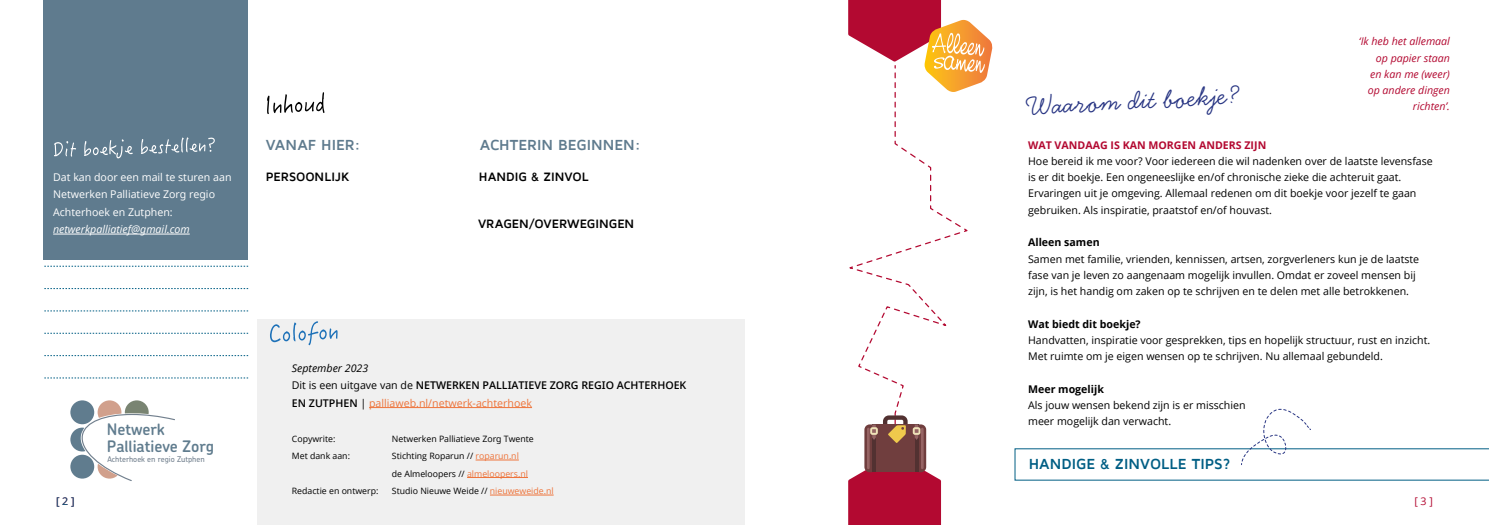
<style>
.page{position:relative;width:1489px;height:525px;background:#fff}
.page>*{position:absolute;margin:0;border:0;box-sizing:border-box;transform-origin:0 0}
.t1{font:28.88px "Handsome Pro";color:#283583}
.t2{font:600 15.88px/17px "Chevin Pro";letter-spacing:-.005em;color:#607c8e}
.t3{font:700 15px "Maven Pro";letter-spacing:-.005em;color:#5f7b8e}
.t4{font:700 15px "Maven Pro";color:#005e84}
.t5{font:700 12.5px "Maven Pro";letter-spacing:-.005em;color:#000}
.t6{font:10.62px/16.2px "Open Sans";color:#000}
.t7{font:600 10.62px/17.5px "Open Sans";color:#000}
.t8{font:10.62px/17.5px "Open Sans";color:#fff}
.t9{font:italic 10.62px/16.2px "Open Sans";color:#b30931;text-align:right}
.t10{font:700 10.62px "Open Sans";color:#000}
.t11{font:700 10.62px "Open Sans";color:#b30931}
.t12{font:italic 10.62px "Open Sans";color:#fff}
.t13{font:10.62px "Open Sans";color:#b30931}
.t14{font:10.62px "Open Sans";color:#005e84}
.t15{font:8.75px/17.5px "Open Sans";color:#000}
.t16{font:500 8px "Chevin Pro";letter-spacing:-.005em;color:#72808e}
.s1{font-weight:400;font-style:italic}
.s2{font-weight:400}
.s3{font-weight:400;color:#ee743b}
.s4{color:#ee743b}
</style>
<div class="page">
<svg style="left:1014px;top:408px;width:474px;height:72px"></svg>
<svg style="left:849px;top:140px;width:119px;height:249px"></svg>
<svg style="left:848px;top:392px;width:93px;height:132px"></svg>
<svg style="left:848px;top:0;width:145px;height:137px"></svg>
<svg style="left:267px;top:92px;width:57px;height:22px"></svg>
<svg style="left:70px;top:400px;width:105px;height:81px"></svg>
<div style="left:43px;top:0;width:205px;height:260px;background:#5f7b8e"></div>
<svg style="left:44px;top:288px;width:204px;height:1px"></svg>
<svg style="left:44px;top:266px;width:204px;height:1px"></svg>
<svg style="left:44px;top:310px;width:204px;height:1px"></svg>
<svg style="left:44px;top:333px;width:204px;height:1px"></svg>
<svg style="left:44px;top:355px;width:204px;height:1px"></svg>
<svg style="left:44px;top:377px;width:204px;height:1px"></svg>
<div style="left:257px;top:319px;width:487px;height:205px;background:#f0f0f0"></div>
<hr style="left:369px;top:407px;width:163px;height:1px;background:#ee743b">
<hr style="left:475px;top:459px;width:44px;height:1px;background:#ee743b">
<hr style="left:467px;top:477px;width:61px;height:1px;background:#ee743b">
<hr style="left:490px;top:494px;width:63px;height:1px;background:#ee743b">
<svg style="left:270px;top:321px;width:67px;height:24px"></svg>
<hr style="left:53px;top:234px;width:137px;height:1px;background:#fff">
<svg style="left:54px;top:137px;width:161px;height:21px"></svg>
<p class="t8" style="left:53px;top:168px;width:180px">Dat kan door een mail te sturen aan<br>Netwerken Palliatieve Zorg regio<br>Achterhoek en Zutphen:</p>
<p class="t12" style="left:53px;top:222px;width:138px">netwerkpalliatief@gmail.com</p>
<h3 class="t3" style="left:266px;top:136px;width:96px">VANAF HIER:</h3>
<h3 class="t3" style="left:480px;top:136px;width:162px">ACHTERIN BEGINNEN:</h3>
<p class="t5" style="left:266px;top:170px;width:85px">PERSOONLIJK</p>
<p class="t5" style="left:479px;top:170px;width:111px">HANDIG &amp; ZINVOL</p>
<p class="t5" style="left:478px;top:217px;width:158px">VRAGEN/OVERWEGINGEN</p>
<p class="t14" style="left:56px;top:493px;width:20px">[ 2 ]</p>
<h2 class="t2" style="left:107px;top:420px;width:109px">Netwerk<br>Palliatieve Zorg</h2>
<p class="t16" style="left:107px;top:454px;width:99px">Achterhoek en regio Zutphen</p>
<p class="t7" style="left:292px;top:358px;width:396px"><span class="s1">September 2023<br></span><span class="s2">Dit is een uitgave van de</span> NETWERKEN PALLIATIEVE ZORG REGIO ACHTERHOEK<br>EN ZUTPHEN <span class="s2">|</span> <span class="s3">palliaweb.nl/netwerk-achterhoek</span></p>
<p class="t15" style="left:292px;top:429px;width:45px">Copywrite:</p>
<p class="t15" style="left:392px;top:429px;width:143px">Netwerken Palliatieve Zorg Twente</p>
<p class="t15" style="left:292px;top:447px;width:60px">Met dank aan:</p>
<p class="t15" style="left:392px;top:447px;width:137px">Stichting Roparun // <span class="s4">roparun.nl </span>de Almeloopers // <span class="s4">almeloopers.nl</span></p>
<p class="t15" style="left:292px;top:482px;width:88px">Redactie en ontwerp:</p>
<p class="t15" style="left:392px;top:482px;width:163px">Studio Nieuwe Weide // <span class="s4">nieuweweide.nl</span></p>
<h1 class="t1" style="left:1025px;top:89px;width:214px;rotate:-3deg">Waarom dit boekje?</h1>
<p class="t9" style="left:1358px;top:33px;width:93px">‘Ik heb het allemaal op papier staan<br>en kan me (weer) op andere dingen richten’.</p>
<p class="t11" style="left:1028px;top:137px;width:240px">WAT VANDAAG IS KAN MORGEN ANDERS ZIJN</p>
<p class="t6" style="left:1028px;top:152px;width:406px">Hoe bereid ik me voor? Voor iedereen die wil nadenken over de laatste levensfase is er dit boekje. Een ongeneeslijke en/of chronische zieke die achteruit gaat.<br>Ervaringen uit je omgeving. Allemaal redenen om dit boekje voor jezelf te gaan gebruiken. Als inspiratie, praatstof en/of houvast.</p>
<p class="t10" style="left:1028px;top:235px;width:73px">Alleen samen</p>
<p class="t6" style="left:1028px;top:250px;width:392px">Samen met familie, vrienden, kennissen, artsen, zorgverleners kun je de laatste fase van je leven zo aangenaam mogelijk invullen. Omdat er zoveel mensen bij zijn, is het handig om zaken op te schrijven en te delen met alle betrokkenen.</p>
<p class="t10" style="left:1028px;top:316px;width:114px">Wat biedt dit boekje?</p>
<p class="t6" style="left:1028px;top:331px;width:403px">Handvatten, inspiratie voor gesprekken, tips en hopelijk structuur, rust en inzicht.<br>Met ruimte om je eigen wensen op te schrijven. Nu allemaal gebundeld.</p>
<p class="t10" style="left:1028px;top:381px;width:77px">Meer mogelijk</p>
<p class="t6" style="left:1028px;top:396px;width:219px">Als jouw wensen bekend zijn is er misschien meer mogelijk dan verwacht.</p>
<h3 class="t4" style="left:1028px;top:455px;width:203px">HANDIGE &amp; ZINVOLLE TIPS?</h3>
<p class="t13" style="left:1414px;top:493px;width:20px">[ 3 ]</p>
</div>
